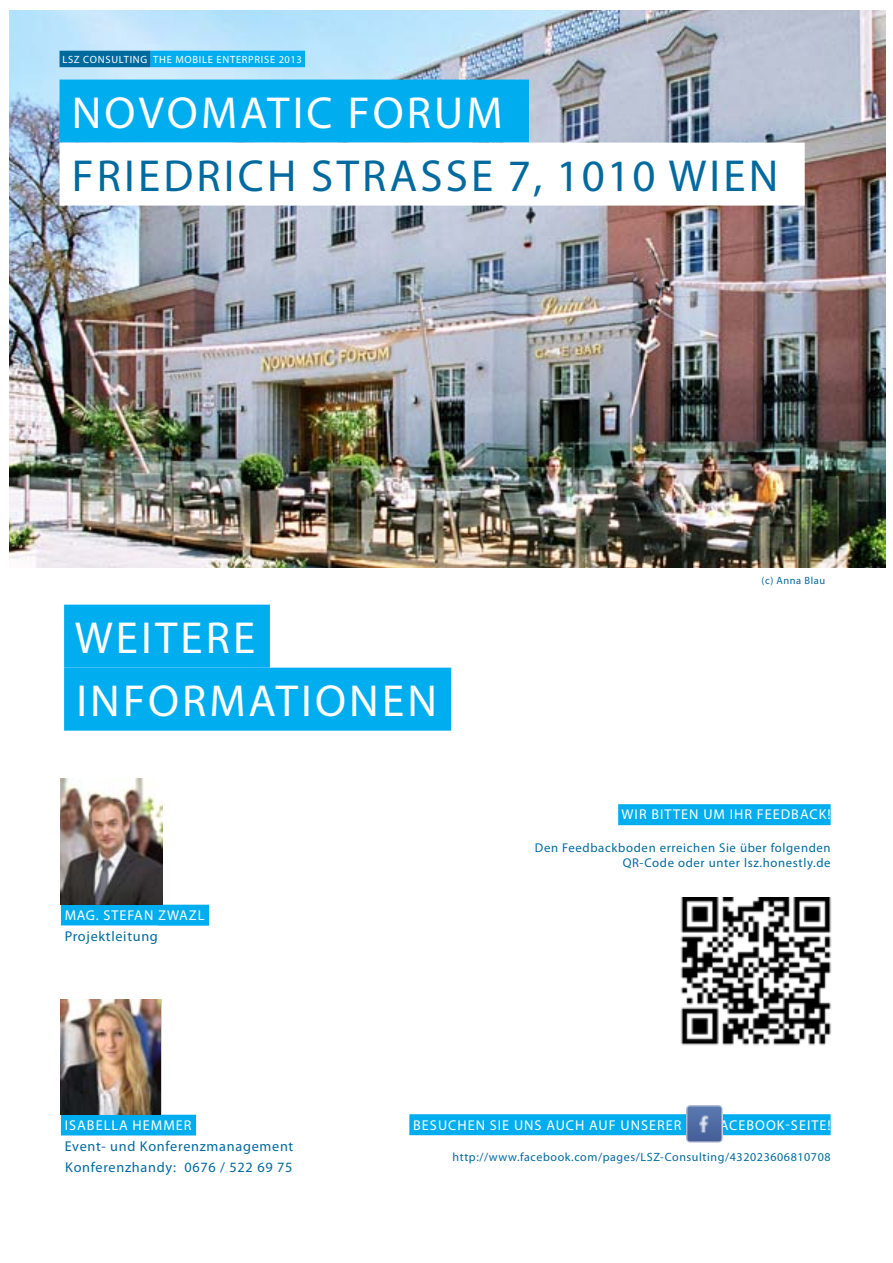
<style>
.page{position:relative;width:893px;height:1263px;background:#fff}
.page>*{position:absolute;margin:0;border:0;box-sizing:border-box;transform-origin:0 0}
.t1{font:45px/63px "Myriad Pro";letter-spacing:.07em;color:#fff}
.t2{font:45px "Myriad Pro";letter-spacing:.07em;color:#006a9f}
.t3{font:14.25px "Myriad Pro";letter-spacing:.07em;color:#fff}
.t4{font:14.25px/21px "Myriad Pro";letter-spacing:.05em;color:#006a9f}
.t5{font:14.25px "Myriad Pro";letter-spacing:.04em;color:#fff}
.t6{font:12.75px/15.3px "Myriad Pro";letter-spacing:.05em;color:#006a9f;text-align:right}
.t7{font:12px "Myriad Pro";letter-spacing:.05em;color:#006a9f}
.t8{font:10.5px "Myriad Pro";letter-spacing:.07em;color:#fff}
.t9{font:10.5px "Myriad Pro";letter-spacing:.05em;color:#006a9f}
</style>
<div class="page">
<img style="left:9px;top:10px;width:876px;height:557px">
<div style="left:60px;top:80px;width:469px;height:63px;background:#00aeef"></div>
<div style="left:60px;top:143px;width:745px;height:63px;background:#fff"></div>
<div style="left:60px;top:51px;width:91px;height:16px;background:#006a9f"></div>
<div style="left:151px;top:51px;width:154px;height:16px;background:#00aeef"></div>
<div style="left:64px;top:605px;width:206px;height:63px;background:#00aeef"></div>
<div style="left:64px;top:668px;width:387px;height:63px;background:#00aeef"></div>
<div style="left:61px;top:905px;width:148px;height:21px;background:#00aeef"></div>
<div style="left:61px;top:1115px;width:135px;height:21px;background:#00aeef"></div>
<img style="left:61px;top:779px;width:101px;height:126px">
<img style="left:61px;top:999px;width:100px;height:115px">
<div style="left:618px;top:804px;width:213px;height:21px;background:#00aeef"></div>
<img style="left:680px;top:898px;width:152px;height:148px">
<div style="left:409px;top:1114px;width:422px;height:21px;background:#00aeef"></div>
<img style="left:686px;top:1106px;width:37px;height:36px">
<p class="t8" style="left:62px;top:53px;width:36px">LSZ Cons</p>
<p class="t8" style="left:111px;top:53px;width:14px">ulting</p>
<p class="t8" style="left:153px;top:53px;width:38px">The Mobile</p>
<p class="t8" style="left:216px;top:53px;width:13px">Enterprise</p>
<p class="t8" style="left:279px;top:53px;width:25px">2013</p>
<h1 class="t1" style="left:72px;top:80px;width:62px">Novomatic</h1>
<h1 class="t1" style="left:348px;top:80px;width:28px">For</h1>
<h1 class="t1" style="left:434px;top:80px;width:65px">um</h1>
<h1 class="t2" style="left:72px;top:148px;width:22px">Frie</h1>
<h1 class="t2" style="left:163px;top:148px;width:58px">drich</h1>
<h1 class="t2" style="left:311px;top:148px;width:53px">Stra</h1>
<h1 class="t2" style="left:420px;top:148px;width:311px">SSe 7, 1010 Wien</h1>
<h1 class="t1" style="left:75px;top:605px;width:364px">WEITERE iNFORMATIONEN</h1>
<p class="t5" style="left:65px;top:906px;width:138px">MAG. Ste fan ZWazl</p>
<p class="t4" style="left:65px;top:925px;width:95px">Projektleitung</p>
<p class="t9" style="left:762px;top:574px;width:65px">(c) Anna Blau</p>
<p class="t3" style="left:621px;top:806px;width:39px">Wir bitten</p>
<p class="t3" style="left:703px;top:806px;width:98px">um Ihr Feedback</p>
<p class="t3" style="left:827px;top:806px;width:5px">!</p>
<p class="t6" style="left:535px;top:840px;width:297px">Den Feedbackboden erreichen Sie über folgenden<br>QR-Code oder unter lsz.honestly.de</p>
<p class="t3" style="left:65px;top:1116px;width:22px">ISabella</p>
<p class="t3" style="left:133px;top:1116px;width:21px">Hemmer</p>
<p class="t4" style="left:65px;top:1135px;width:230px">Event- und Konferenzmanagement<br>Konferenzhandy: 0676 / 522 69 75</p>
<p class="t3" style="left:413px;top:1116px;width:45px">Besuchen</p>
<p class="t3" style="left:490px;top:1116px;width:150px">Sie uns auch auf unserer</p>
<p class="t3" style="left:720px;top:1116px;width:11px">acebook</p>
<p class="t3" style="left:786px;top:1116px;width:21px">-Seite</p>
<p class="t3" style="left:827px;top:1116px;width:5px">!</p>
<p class="t7" style="left:453px;top:1149px;width:380px">http://www.facebook.com/pages/LSZ-Consulting/432023606810708</p>
</div>
